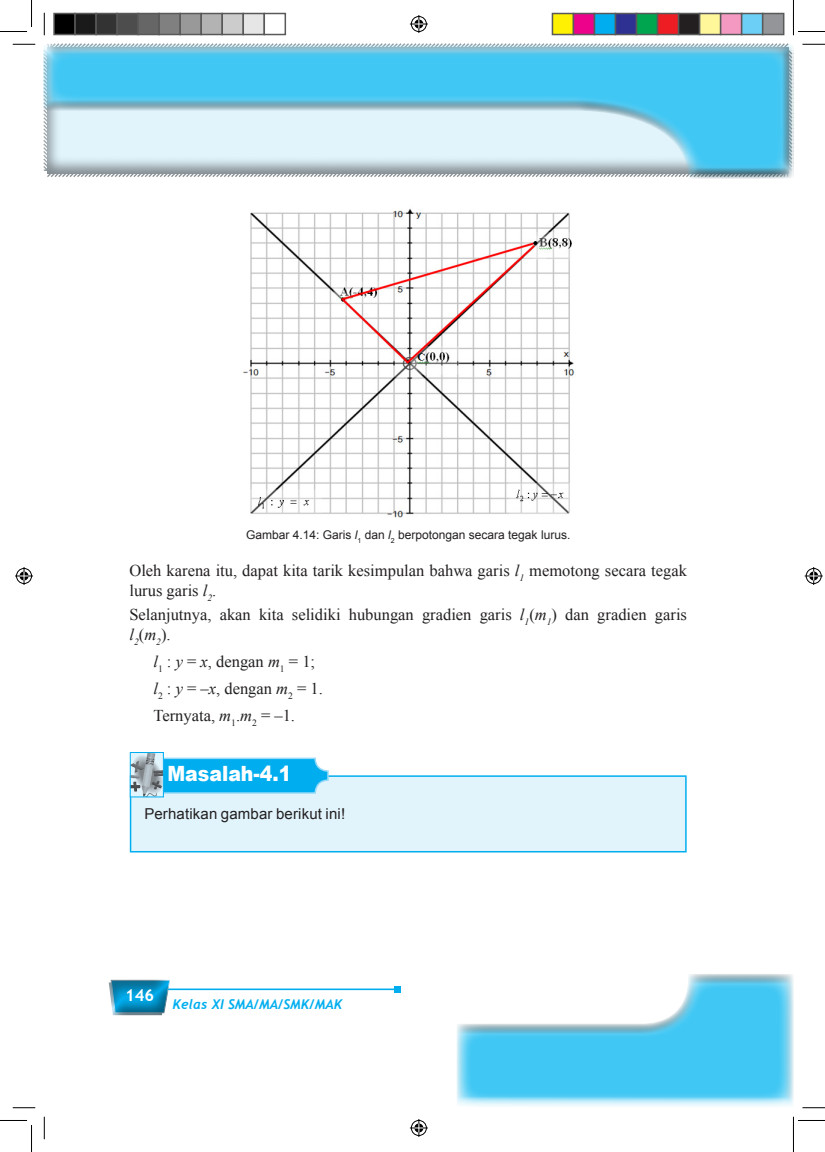
<style>
.page{position:relative;width:825px;height:1152px;background:#fff}
.page>*{position:absolute;margin:0;border:0;box-sizing:border-box;transform-origin:0 0}
.t1{font:900 21px "Arial";color:#fff;scale:.9 1}
.BODY_FULLJUST{font:16.5px/19.8px "Times New Roman";color:#231f20}
.NUMBERING_A{font:16.5px "Times New Roman";color:#231f20}
.t2{font:700 16.5px "Trebuchet MS";color:#fff}
.t3{font:15px "Arial";letter-spacing:.01em;color:#231f20}
.t4{font:italic 700 13.5px "Trebuchet";color:#00aeef}
.KET_GAMBAR{font:12px "Arial";color:#231f20}
.s1{font-style:italic}
</style>
<div class="page">
<svg style="left:793px;top:48px;width:1px;height:128px"></svg>
<hr style="left:792px;top:44px;width:1px;height:136px;background:#231f20;opacity:.75">
<div style="left:42px;top:44px;width:750px;height:136px;background:#231f20;opacity:.75"></div>
<svg style="left:793px;top:979px;width:1px;height:121px"></svg>
<div style="left:456px;top:974px;width:337px;height:134px;background:#effafd"></div>
<div style="left:456px;top:972px;width:337px;height:132px;background:#231f20;opacity:.75"></div>
<hr style="left:120px;top:988px;width:277px;height:2px;background:#00aeef">
<svg style="left:394px;top:986px;width:6px;height:6px"></svg>
<svg style="left:111px;top:979px;width:54px;height:1px"></svg>
<div style="left:108px;top:980px;width:64px;height:35px;background:#231f20;opacity:.75"></div>
<img style="left:243px;top:208px;width:332px;height:310px">
<div style="left:130px;top:775px;width:556px;height:77px;background:#e1f4fc;border:2px solid #00aeef"></div>
<div style="left:148px;top:758px;width:180px;height:35px;background:#00aeef;border-radius:13px"></div>
<div style="left:148px;top:757px;width:180px;height:36px;border:2px solid #97daf8;border-radius:13px"></div>
<img style="left:132px;top:754px;width:30px;height:41px">
<div style="left:130px;top:752px;width:34px;height:45px;border:1px solid #00aeef"></div>
<svg style="left:13px;top:44px;width:22px;height:1px"></svg>
<svg style="left:802px;top:44px;width:22px;height:1px"></svg>
<svg style="left:13px;top:1107px;width:22px;height:1px"></svg>
<svg style="left:802px;top:1107px;width:22px;height:1px"></svg>
<svg style="left:44px;top:13px;width:1px;height:22px"></svg>
<svg style="left:44px;top:1116px;width:1px;height:23px"></svg>
<svg style="left:0;top:0;width:32px;height:32px"></svg>
<svg style="left:0;top:1120px;width:32px;height:32px"></svg>
<svg style="left:792px;top:0;width:32px;height:35px"></svg>
<svg style="left:792px;top:1116px;width:32px;height:36px"></svg>
<svg style="left:409px;top:15px;width:18px;height:18px"></svg>
<svg style="left:409px;top:1119px;width:18px;height:17px"></svg>
<svg style="left:15px;top:567px;width:18px;height:18px"></svg>
<svg style="left:804px;top:567px;width:18px;height:18px"></svg>
<div style="left:54px;top:14px;width:21px;height:21px;background:#000"></div>
<div style="left:53px;top:13px;width:23px;height:22px;border:2px solid #595959"></div>
<div style="left:75px;top:14px;width:21px;height:21px;background:#1a1a1a"></div>
<div style="left:74px;top:13px;width:23px;height:22px;border:2px solid #595959"></div>
<div style="left:96px;top:14px;width:21px;height:21px;background:#333"></div>
<div style="left:95px;top:13px;width:23px;height:22px;border:2px solid #595959"></div>
<div style="left:117px;top:14px;width:21px;height:21px;background:#4d4d4d"></div>
<div style="left:116px;top:13px;width:23px;height:22px;border:2px solid #595959"></div>
<div style="left:138px;top:14px;width:21px;height:21px;background:#666"></div>
<div style="left:137px;top:13px;width:23px;height:22px;border:2px solid #595959"></div>
<div style="left:159px;top:14px;width:21px;height:21px;background:#808080"></div>
<div style="left:158px;top:13px;width:23px;height:22px;border:2px solid #595959"></div>
<div style="left:180px;top:14px;width:21px;height:21px;background:#999"></div>
<div style="left:179px;top:13px;width:23px;height:22px;border:2px solid #595959"></div>
<div style="left:201px;top:14px;width:21px;height:21px;background:#b3b3b3"></div>
<div style="left:200px;top:13px;width:23px;height:22px;border:2px solid #595959"></div>
<div style="left:222px;top:14px;width:21px;height:21px;background:#ccc"></div>
<div style="left:221px;top:13px;width:23px;height:22px;border:2px solid #595959"></div>
<div style="left:243px;top:14px;width:21px;height:21px;background:#e6e6e6"></div>
<div style="left:242px;top:13px;width:23px;height:22px;border:2px solid #595959"></div>
<div style="left:263px;top:13px;width:23px;height:22px;border:2px solid #595959"></div>
<div style="left:552px;top:14px;width:21px;height:21px;background:#fff101"></div>
<div style="left:551px;top:13px;width:23px;height:22px;border:2px solid #595959"></div>
<div style="left:573px;top:14px;width:21px;height:21px;background:#ed028c"></div>
<div style="left:572px;top:13px;width:23px;height:22px;border:2px solid #595959"></div>
<div style="left:594px;top:14px;width:21px;height:21px;background:#00aeef"></div>
<div style="left:593px;top:13px;width:23px;height:22px;border:2px solid #595959"></div>
<div style="left:615px;top:14px;width:21px;height:21px;background:#2e3092"></div>
<div style="left:614px;top:13px;width:23px;height:22px;border:2px solid #595959"></div>
<div style="left:636px;top:14px;width:21px;height:21px;background:#00a54f"></div>
<div style="left:635px;top:13px;width:23px;height:22px;border:2px solid #595959"></div>
<div style="left:657px;top:14px;width:21px;height:21px;background:#ee1d23"></div>
<div style="left:656px;top:13px;width:23px;height:22px;border:2px solid #595959"></div>
<div style="left:678px;top:14px;width:21px;height:21px;background:#231f20"></div>
<div style="left:677px;top:13px;width:23px;height:22px;border:2px solid #595959"></div>
<div style="left:699px;top:14px;width:21px;height:21px;background:#fff79a"></div>
<div style="left:698px;top:13px;width:23px;height:22px;border:2px solid #595959"></div>
<div style="left:720px;top:14px;width:21px;height:21px;background:#f499c2"></div>
<div style="left:719px;top:13px;width:23px;height:22px;border:2px solid #595959"></div>
<div style="left:741px;top:14px;width:21px;height:21px;background:#6bcff6"></div>
<div style="left:740px;top:13px;width:23px;height:22px;border:2px solid #595959"></div>
<div style="left:762px;top:14px;width:21px;height:21px;background:#939598"></div>
<div style="left:761px;top:13px;width:23px;height:22px;border:2px solid #595959"></div>
<p class="KET_GAMBAR" style="left:246px;top:527px;width:325px">Gambar 4.14: Garis <span class="s1">l</span><sub>1</sub> dan <span class="s1">l</span><sub>2</sub> berpotongan secara tegak lurus.</p>
<p class="BODY_FULLJUST" style="left:129px;top:560px;width:559px">Oleh karena itu, dapat kita tarik kesimpulan bahwa garis <span class="s1">l</span><sub>1</sub> memotong secara tegak lurus garis <span class="s1">l</span><sub>2</sub>.</p>
<p class="BODY_FULLJUST" style="left:129px;top:604px;width:559px">Selanjutnya, akan kita selidiki hubungan gradien garis <span class="s1">l</span><sub>1</sub>(<span class="s1">m</span><sub>1</sub>) dan gradien garis <span class="s1">l</span><sub>2</sub>(<span class="s1">m</span><sub>2</sub>).</p>
<p class="NUMBERING_A" style="left:153px;top:650px;width:163px"><span class="s1">l</span><sub>1</sub> : <span class="s1">y</span> = <span class="s1">x</span>, dengan <span class="s1">m</span><sub>1</sub> = 1;</p>
<p class="NUMBERING_A" style="left:153px;top:677px;width:171px"><span class="s1">l</span><sub>2</sub> : <span class="s1">y</span> = –<span class="s1">x</span>, dengan <span class="s1">m</span><sub>2</sub> = 1.</p>
<p class="NUMBERING_A" style="left:153px;top:704px;width:143px">Ternyata, <span class="s1">m</span><sub>1</sub>.<span class="s1">m</span><sub>2</sub> = –1.</p>
<p class="t1" style="left:167px;top:758px;width:139px">Masalah-4.1</p>
<p class="t3" style="left:144px;top:804px;width:202px">Perhatikan gambar berikut ini!</p>
<p class="t2" style="left:125px;top:984px;width:31px">146</p>
<p class="t4" style="left:172px;top:995px;width:171px">Kelas XI SMA/MA/SMK/MAK</p>
</div>
